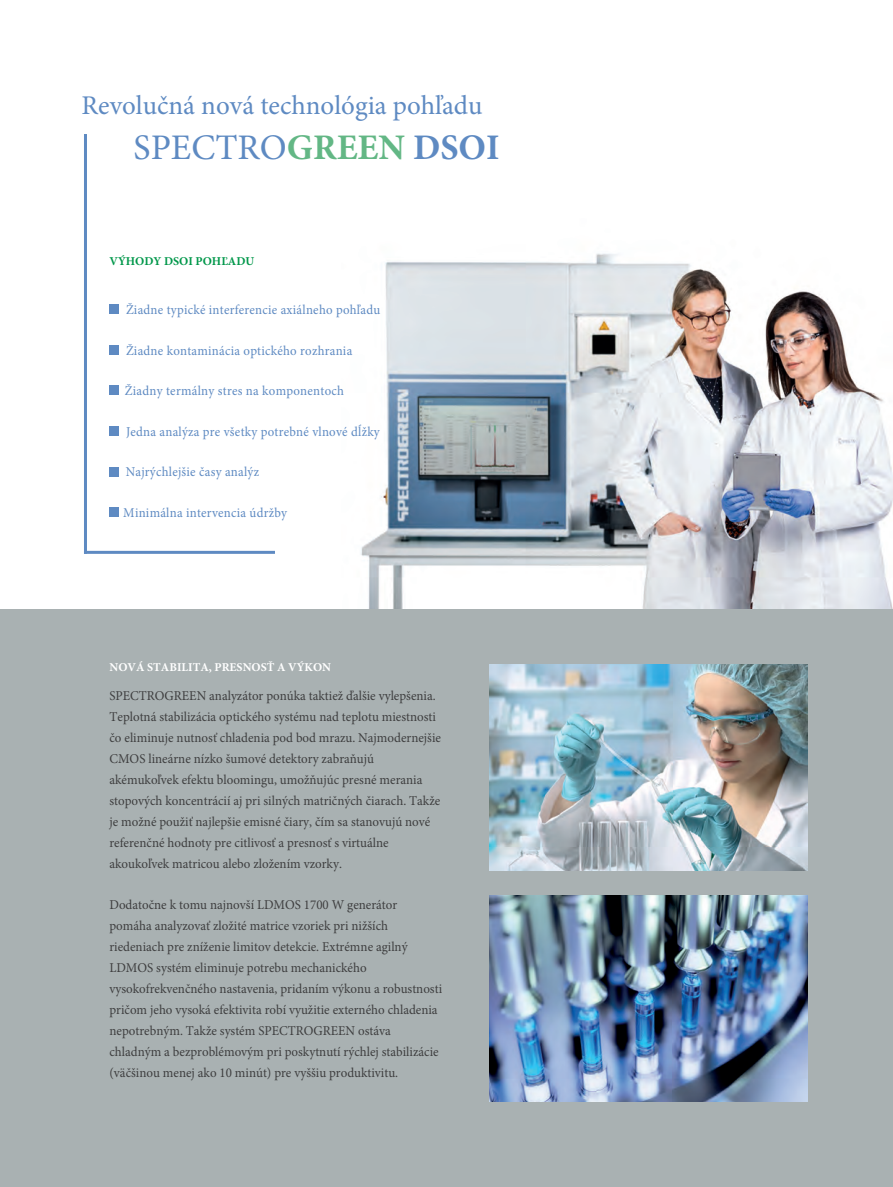
<style>
.page{position:relative;width:893px;height:1187px;background:#fff}
.page>*{position:absolute;margin:0;border:0;box-sizing:border-box;transform-origin:0 0}
.t1{font:36px "Minion Pro";color:#5e8ac2}
.t2{font:27px "Minion Pro";color:#5e8ac2}
.t3{font:13.5px/21px "Minion Pro";color:#3e3e3f;scale:.96 1}
.t4{font:13.5px "Minion Pro";letter-spacing:.02em;color:#5e8ac2;scale:.95 1}
.t5{font:700 12px "Minion Pro";color:#fff}
.t6{font:700 12px "Minion Pro";color:#00974a}
.s1{font-weight:700;color:#63b785}
.s2{font-weight:700}
</style>
<div class="page">
<img style="left:361px;top:253px;width:532px;height:356px">
<div style="left:0;top:609px;width:893px;height:577px;background:#a9b1b2"></div>
<img style="left:489px;top:895px;width:319px;height:206px">
<img style="left:489px;top:664px;width:319px;height:206px">
<hr style="left:84px;top:134px;width:3px;height:419px;background:#5e8ac2">
<hr style="left:84px;top:551px;width:191px;height:3px;background:#5e8ac2">
<div style="left:109px;top:304px;width:10px;height:10px;background:#5e8ac2"></div>
<div style="left:109px;top:345px;width:10px;height:9px;background:#5e8ac2"></div>
<div style="left:109px;top:385px;width:10px;height:10px;background:#5e8ac2"></div>
<div style="left:109px;top:426px;width:10px;height:9px;background:#5e8ac2"></div>
<div style="left:109px;top:467px;width:10px;height:9px;background:#5e8ac2"></div>
<div style="left:109px;top:507px;width:10px;height:9px;background:#5e8ac2"></div>
<h2 class="t2" style="left:81px;top:87px;width:403px">Revolučná nová technológia pohľadu</h2>
<h1 class="t1" style="left:134px;top:123px;width:368px">SPECTRO<span class="s1">GREEN</span> <span class="s2">DSOI</span></h1>
<p class="t6" style="left:109px;top:252px;width:146px">VÝHODY DSOI POHĽADU</p>
<p class="t4" style="left:126px;top:301px;width:269px">Žiadne typické interferencie axiálneho pohľadu</p>
<p class="t4" style="left:126px;top:341px;width:240px">Žiadne kontaminácia optického rozhrania</p>
<p class="t4" style="left:125px;top:382px;width:232px">Žiadny termálny stres na komponentoch</p>
<p class="t4" style="left:126px;top:422px;width:269px">Jedna analýza pre všetky potrebné vlnové dĺžky</p>
<p class="t4" style="left:126px;top:463px;width:142px">Najrýchlejšie časy analýz</p>
<p class="t4" style="left:123px;top:503px;width:174px">Minimálna intervencia údržby</p>
<p class="t5" style="left:109px;top:658px;width:223px">NOVÁ STABILITA, PRESNOSŤ A VÝKON</p>
<p class="t3" style="left:109px;top:685px;width:347px">SPECTROGREEN analyzátor ponúka taktiež ďalšie vylepšenia.<br>Teplotná stabilizácia optického systému nad teplotu miestnosti čo eliminuje nutnosť chladenia pod bod mrazu. Najmodernejšie CMOS lineárne nízko šumové detektory zabraňujú akémukoľvek efektu bloomingu, umožňujúc presné merania stopových koncentrácií aj pri silných matričných čiarach. Takže je možné použiť najlepšie emisné čiary, čím sa stanovujú nové referenčné hodnoty pre citlivosť a presnosť s virtuálne akoukoľvek matricou alebo zložením vzorky.</p>
<p class="t3" style="left:109px;top:894px;width:348px">Dodatočne k tomu najnovší LDMOS 1700 W generátor pomáha analyzovať zložité matrice vzoriek pri nižších riedeniach pre zníženie limitov detekcie. Extrémne agilný LDMOS systém eliminuje potrebu mechanického vysokofrekvenčného nastavenia, pridaním výkonu a robustnosti pričom jeho vysoká efektivita robí využitie externého chladenia nepotrebným. Takže systém SPECTROGREEN ostáva chladným a bezproblémovým pri poskytnutí rýchlej stabilizácie (väčšinou menej ako 10 minút) pre vyššiu produktivitu.</p>
</div>
